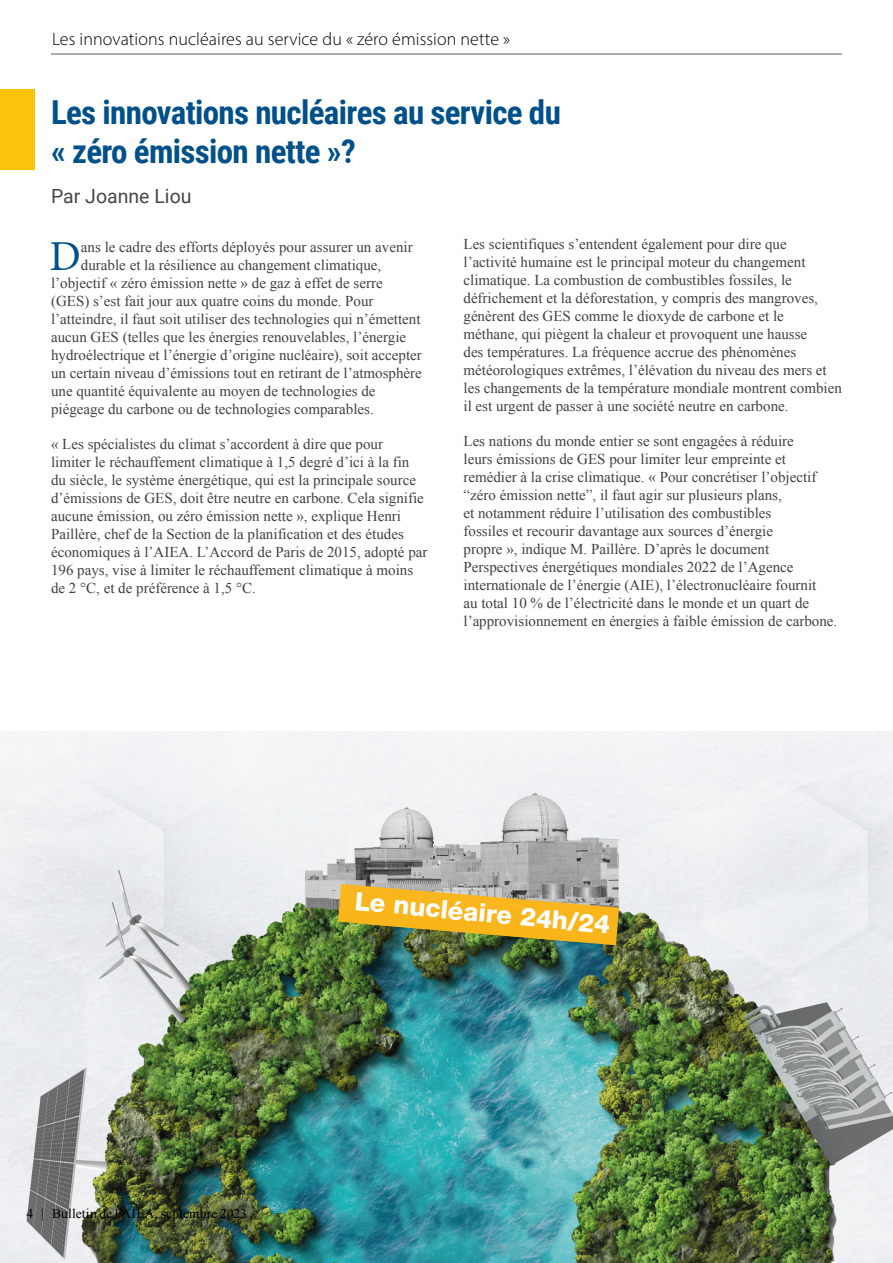
<style>
.page{position:relative;width:893px;height:1263px;background:#fff}
.page>*{position:absolute;margin:0;border:0;box-sizing:border-box;transform-origin:0 0}
.t1{font:42.75px "Minion Pro";color:#00508a}
.t2{font:700 33px/39px "Roboto Condensed";letter-spacing:-.02em;color:#00508a}
.t3{font:800 25.5px "Helvetica Neue LTW1 G";color:#fff}
.t4{font:19.5px "Roboto";color:#454649}
.t5{font:300 18px "Myriad Pro";letter-spacing:.005em;color:#000}
.t6{font:15px/18px "Times New Roman";color:#414042}
.t7{font:13.5px "Times New Roman";letter-spacing:.01em;color:#000}
</style>
<div class="page">
<img style="left:0;top:732px;width:893px;height:531px">
<img style="left:338px;top:884px;width:281px;height:61px">
<div style="left:0;top:89px;width:34px;height:81px;background:#fcc30b"></div>
<hr style="left:51px;top:54px;width:791px;height:1px;background:#58595b">
<p class="t5" style="left:52px;top:28px;width:460px">Les innovations nucléaires au service du « zéro émission nette »</p>
<h2 class="t2" style="left:51px;top:91px;width:511px">Les innovations nucléaires au service du « zéro émission nette »?</h2>
<h3 class="t4" style="left:51px;top:183px;width:142px">Par Joanne Liou</h3>
<h1 class="t1" style="left:50px;top:228px;width:33px">D</h1>
<p class="t6" style="left:81px;top:238px;width:333px">ans le cadre des efforts déployés pour assurer un avenir</p>
<p class="t6" style="left:463px;top:234px;width:380px">Les scientifiques s’entendent également pour dire que l’activité humaine est le principal moteur du changement climatique. La combustion de combustibles fossiles, le défrichement et la déforestation, y compris des mangroves, génèrent des GES comme le dioxyde de carbone et le méthane, qui piègent la chaleur et provoquent une hausse<br>des températures. La fréquence accrue des phénomènes météorologiques extrêmes, l’élévation du niveau des mers et les changements de la température mondiale montrent combien il est urgent de passer à une société neutre en carbone.</p>
<p class="t6" style="left:463px;top:431px;width:375px">Les nations du monde entier se sont engagées à réduire<br>leurs émissions de GES pour limiter leur empreinte et remédier à la crise climatique. « Pour concrétiser l’objectif “zéro émission nette”, il faut agir sur plusieurs plans,<br>et notamment réduire l’utilisation des combustibles<br>fossiles et recourir davantage aux sources d’énergie<br>propre », indique M. Paillère. D’après le document Perspectives énergétiques mondiales 2022 de l’Agence internationale de l’énergie (AIE), l’électronucléaire fournit<br>au total 10 % de l’électricité dans le monde et un quart de l’approvisionnement en énergies à faible émission de carbone.</p>
<p class="t6" style="left:81px;top:256px;width:302px">durable et la résilience au changement climatique,</p>
<p class="t6" style="left:51px;top:274px;width:333px">l’objectif « zéro émission nette » de gaz à effet de serre</p>
<p class="t6" style="left:51px;top:292px;width:324px">(GES) s’est fait jour aux quatre coins du monde. Pour</p>
<p class="t6" style="left:51px;top:310px;width:371px">l’atteindre, il faut soit utiliser des technologies qui n’émettent</p>
<p class="t6" style="left:51px;top:328px;width:357px">aucun GES (telles que les énergies renouvelables, l’énergie</p>
<p class="t6" style="left:51px;top:346px;width:372px">hydroélectrique et l’énergie d’origine nucléaire), soit accepter</p>
<p class="t6" style="left:51px;top:364px;width:372px">un certain niveau d’émissions tout en retirant de l’atmosphère</p>
<p class="t6" style="left:51px;top:382px;width:326px">une quantité équivalente au moyen de technologies de</p>
<p class="t6" style="left:51px;top:400px;width:324px">piégeage du carbone ou de technologies comparables.</p>
<p class="t6" style="left:51px;top:435px;width:378px">« Les spécialistes du climat s’accordent à dire que pour<br>limiter le réchauffement climatique à 1,5 degré d’ici à la fin du siècle, le système énergétique, qui est la principale source d’émissions de GES, doit être neutre en carbone. Cela signifie aucune émission, ou zéro émission nette », explique Henri Paillère, chef de la Section de la planification et des études économiques à l’AIEA. L’Accord de Paris de 2015, adopté par 196 pays, vise à limiter le réchauffement climatique à moins de 2 °C, et de préférence à 1,5 °C.</p>
<h3 class="t3" style="left:356px;top:886px;width:258px;rotate:5deg">Le nucléaire 24h/24</h3>
<p class="t7" style="left:26px;top:1205px;width:222px">4 | Bulletin de l’AIEA, septembre 2023</p>
</div>
